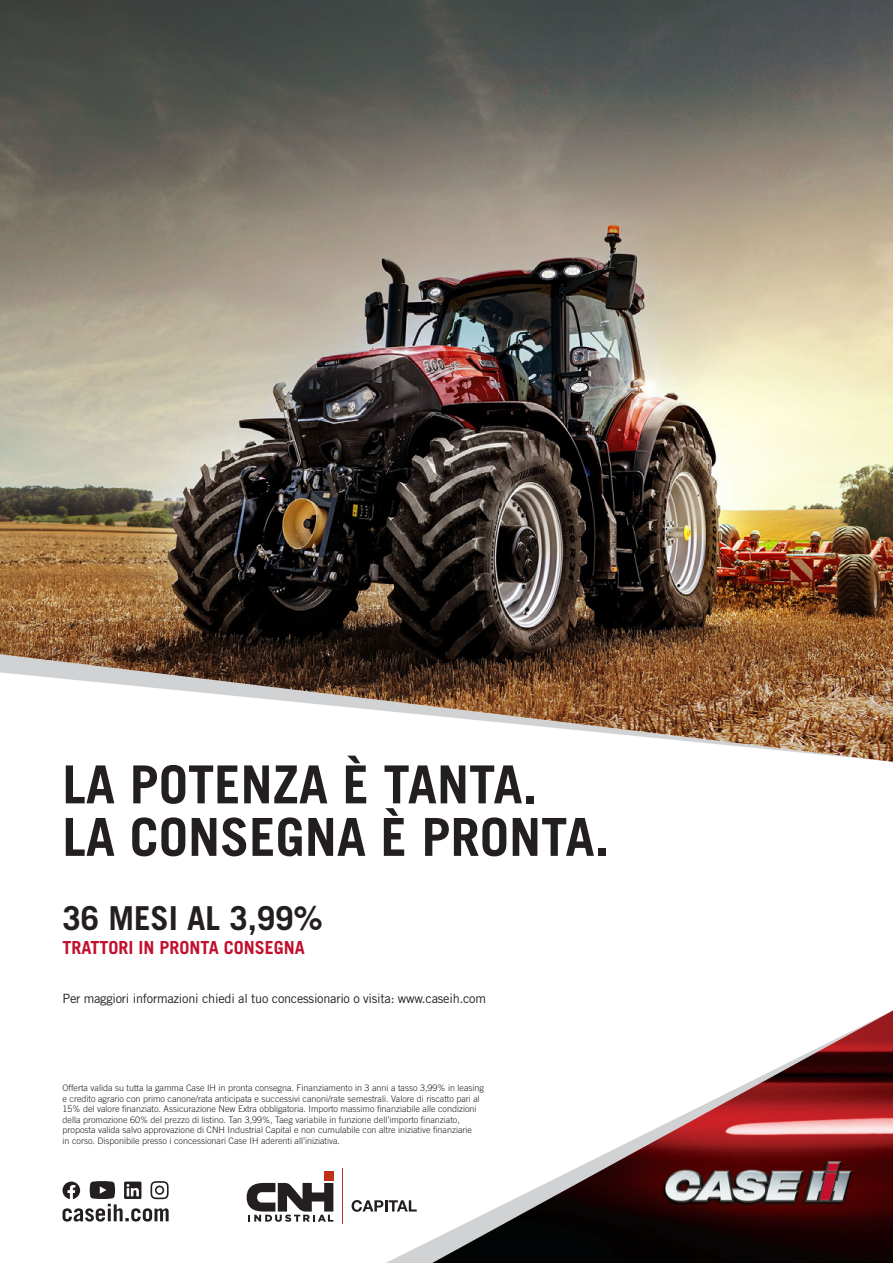
<style>
.page{position:relative;width:893px;height:1263px;background:#fff}
.page>*{position:absolute;margin:0;border:0;box-sizing:border-box;transform-origin:0 0}
.t1{font:700 52.5px/52.5px "Trade Gothic LT Pro";color:#231f20}
.t2{font:700 33px "Trade Gothic LT Pro";color:#231f20}
.t3{font:700 18px "Trade Gothic LT Pro";color:#c3102e}
.t4{font:12.75px "Trade Gothic LT Pro";letter-spacing:-.02em;color:#231f20}
.t5{font:300 9px/10.5px "Trade Gothic LT Pro";color:#231f20}
</style>
<div class="page">
<img style="left:0;top:0;width:893px;height:762px">
<div style="left:324px;top:1171px;width:9px;height:9px;background:#c03019"></div>
<svg style="left:247px;top:1183px;width:86px;height:39px"></svg>
<svg style="left:352px;top:1200px;width:34px;height:12px"></svg>
<hr style="left:342px;top:1168px;width:1px;height:56px;background:#c03019">
<svg style="left:63px;top:1181px;width:106px;height:40px"></svg>
<svg style="left:386px;top:1200px;width:46px;height:63px"></svg>
<img style="left:432px;top:1010px;width:461px;height:253px">
<h1 class="t1" style="left:63px;top:758px;width:548px">LA POTENZA È TANTA.<br>LA CONSEGNA È PRONTA.</h1>
<h2 class="t2" style="left:63px;top:897px;width:262px">36 MESI AL 3,99%</h2>
<h3 class="t3" style="left:63px;top:936px;width:244px">TRATTORI IN PRONTA CONSEGNA</h3>
<h3 class="t4" style="left:63px;top:990px;width:425px">Per maggiori informazioni chiedi al tuo concessionario o visita: www.caseih.com</h3>
<p class="t5" style="left:63px;top:1083px;width:423px">Offerta valida su tutta la gamma Case IH in pronta consegna. Finanziamento in 3 anni a tasso 3,99% in leasing e credito agrario con primo canone/rata anticipata e successivi canoni/rate semestrali. Valore di riscatto pari al 15% del valore finanziato. Assicurazione New Extra obbligatoria. Importo massimo finanziabile alle condizioni della promozione 60% del prezzo di listino. Tan 3,99%, Taeg variabile in funzione dell’importo finanziato, proposta valida salvo approvazione di CNH Industrial Capital e non cumulabile con altre iniziative finanziarie<br>in corso. Disponibile presso i concessionari Case IH aderenti all’iniziativa.</p>
</div>
